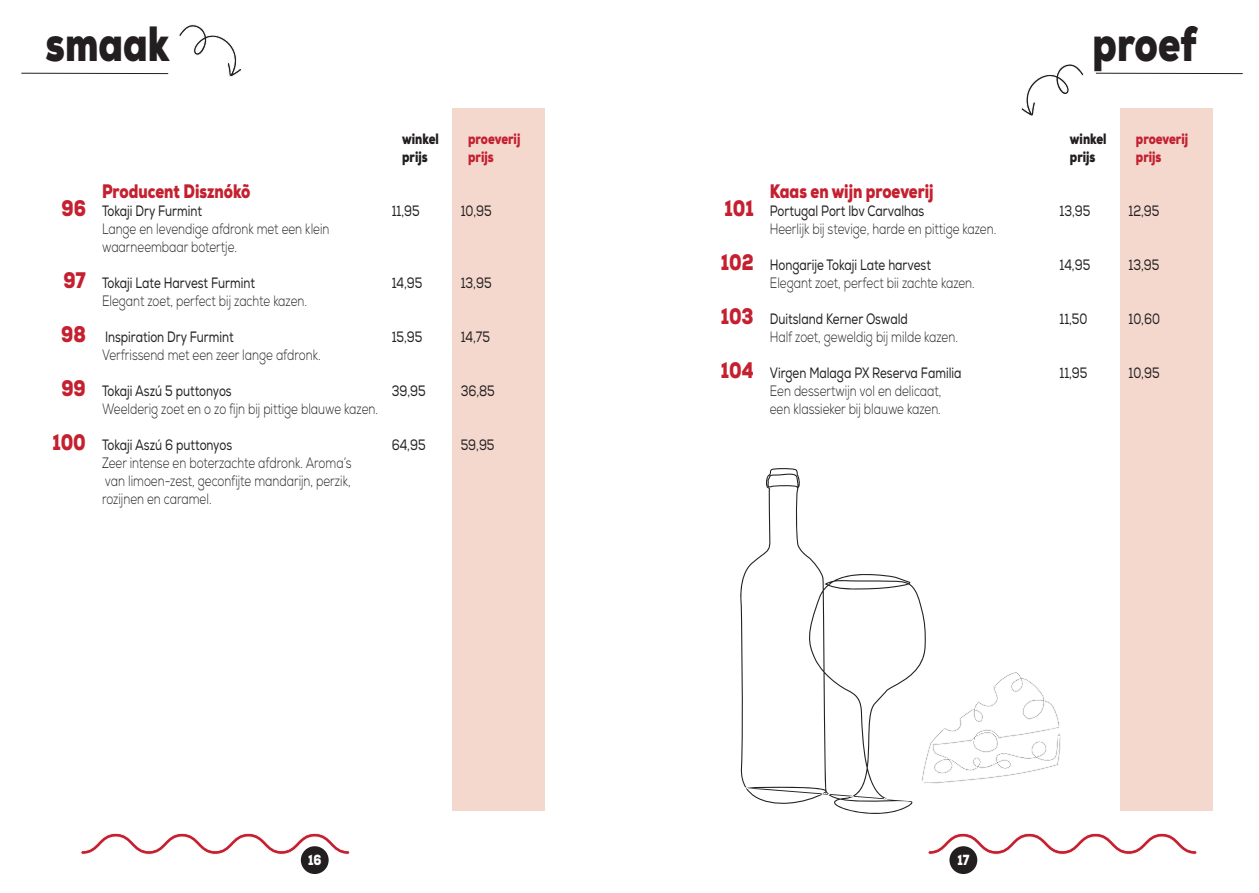
<style>
.page{position:relative;width:1259px;height:893px;background:#fff}
.page>*{position:absolute;margin:0;border:0;box-sizing:border-box;transform-origin:0 0}
.t1{font:900 49.35px "Nexa";color:#231f20;scale:.77 1}
.t2{font:900 22.5px "Nexa";color:#c42030;scale:.77 1}
.Kopje_rood{font:900 19.5px "Nexa";color:#c42030;scale:.77 1}
.Body{font:300 15px/18px "Nexa";color:#231f20;scale:.77 1}
.Wijn_naam{font:15px "Nexa";color:#231f20;scale:.77 1}
.Body-2{font:900 15px "Nexa";color:#c42030;scale:.77 1}
.Body-3{font:900 15px "Nexa";color:#231f20;scale:.77 1}
.t3{font:900 14.7px "Nexa";color:#fff;scale:.77 1}
</style>
<div class="page">
<div style="left:452px;top:108px;width:92px;height:702px;background:#f4d8ce"></div>
<div style="left:1120px;top:108px;width:92px;height:702px;background:#f4d8ce"></div>
<hr style="left:1096px;top:73px;width:146px;height:1px;background:#231f20">
<hr style="left:21px;top:73px;width:147px;height:1px;background:#231f20">
<svg style="left:928px;top:833px;width:269px;height:22px"></svg>
<svg style="left:80px;top:833px;width:270px;height:22px"></svg>
<div style="left:301px;top:846px;width:28px;height:28px;background:#231f20;border-radius:50%"></div>
<div style="left:949px;top:846px;width:28px;height:28px;background:#231f20;border-radius:50%"></div>
<svg style="left:179px;top:24px;width:62px;height:53px"></svg>
<svg style="left:1021px;top:64px;width:63px;height:52px"></svg>
<svg style="left:740px;top:468px;width:186px;height:346px"></svg>
<svg style="left:921px;top:672px;width:140px;height:113px"></svg>
<p class="t1" style="left:46px;top:12px;width:162px">smaak</p>
<p class="t1" style="left:1092px;top:12px;width:137px">proef</p>
<p class="t2" style="left:61px;top:194px;width:33px">96</p>
<p class="t2" style="left:63px;top:266px;width:31px">97</p>
<p class="t2" style="left:61px;top:320px;width:34px">98</p>
<p class="t2" style="left:61px;top:374px;width:33px">99</p>
<p class="t2" style="left:52px;top:428px;width:45px">100</p>
<p class="Body-3" style="left:402px;top:129px;width:49px">winkel</p>
<p class="Body-2" style="left:468px;top:129px;width:69px">proeverij</p>
<p class="Body-3" style="left:402px;top:147px;width:35px">prijs</p>
<p class="Body-2" style="left:468px;top:147px;width:35px">prijs</p>
<p class="Kopje_rood" style="left:102px;top:179px;width:194px">Producent Disznókõ</p>
<p class="Wijn_naam" style="left:102px;top:202px;width:131px">Tokaji Dry Furmint</p>
<p class="Wijn_naam" style="left:392px;top:202px;width:38px">11,95</p>
<p class="Wijn_naam" style="left:461px;top:202px;width:42px">10,95</p>
<p class="Body" style="left:102px;top:220px;width:297px">Lange en levendige afdronk met een klein</p>
<p class="Body" style="left:102px;top:238px;width:177px">waarneembaar botertje.</p>
<p class="Wijn_naam" style="left:102px;top:274px;width:200px">Tokaji Late Harvest Furmint</p>
<p class="Wijn_naam" style="left:392px;top:274px;width:42px">14,95</p>
<p class="Wijn_naam" style="left:461px;top:274px;width:42px">13,95</p>
<p class="Body" style="left:102px;top:292px;width:268px">Elegant zoet, perfect bij zachte kazen.</p>
<p class="Wijn_naam" style="left:105px;top:328px;width:168px">Inspiration Dry Furmint</p>
<p class="Wijn_naam" style="left:392px;top:328px;width:41px">15,95</p>
<p class="Wijn_naam" style="left:461px;top:328px;width:40px">14,75</p>
<p class="Body" style="left:102px;top:346px;width:285px">Verfrissend met een zeer lange afdronk.</p>
<p class="Wijn_naam" style="left:102px;top:382px;width:170px">Tokaji Aszú 5 puttonyos</p>
<p class="Wijn_naam" style="left:392px;top:382px;width:46px">39,95</p>
<p class="Wijn_naam" style="left:461px;top:382px;width:46px">36,85</p>
<p class="Body" style="left:102px;top:400px;width:360px">Weelderig zoet en o zo fijn bij pittige blauwe kazen.</p>
<p class="Wijn_naam" style="left:102px;top:436px;width:170px">Tokaji Aszú 6 puttonyos</p>
<p class="Wijn_naam" style="left:392px;top:436px;width:46px">64,95</p>
<p class="Wijn_naam" style="left:461px;top:436px;width:45px">59,95</p>
<p class="Body" style="left:102px;top:454px;width:326px">Zeer intense en boterzachte afdronk. Aroma’s</p>
<p class="Body" style="left:105px;top:472px;width:321px">van limoen-zest, geconfijte mandarijn, perzik,</p>
<p class="Body" style="left:102px;top:490px;width:144px">rozijnen en caramel.</p>
<p class="t2" style="left:724px;top:194px;width:39px">101</p>
<p class="t2" style="left:721px;top:248px;width:44px">102</p>
<p class="t2" style="left:721px;top:302px;width:44px">103</p>
<p class="t2" style="left:721px;top:356px;width:44px">104</p>
<p class="Body-3" style="left:1070px;top:129px;width:49px">winkel</p>
<p class="Body-2" style="left:1136px;top:129px;width:69px">proeverij</p>
<p class="Body-3" style="left:1070px;top:147px;width:35px">prijs</p>
<p class="Body-2" style="left:1136px;top:147px;width:35px">prijs</p>
<p class="Kopje_rood" style="left:770px;top:179px;width:214px">Kaas en wijn proeverij</p>
<p class="Wijn_naam" style="left:770px;top:202px;width:202px">Portugal Port lbv Carvalhas</p>
<p class="Wijn_naam" style="left:1059px;top:202px;width:42px">13,95</p>
<p class="Wijn_naam" style="left:1128px;top:202px;width:42px">12,95</p>
<p class="Body" style="left:770px;top:220px;width:295px">Heerlijk bij stevige, harde en pittige kazen.</p>
<p class="Wijn_naam" style="left:770px;top:256px;width:211px">Hongarije Tokaji Late harvest</p>
<p class="Wijn_naam" style="left:1059px;top:256px;width:42px">14,95</p>
<p class="Wijn_naam" style="left:1128px;top:256px;width:42px">13,95</p>
<p class="Body" style="left:770px;top:274px;width:268px">Elegant zoet, perfect bii zachte kazen.</p>
<p class="Wijn_naam" style="left:770px;top:310px;width:181px">Duitsland Kerner Oswald</p>
<p class="Wijn_naam" style="left:1059px;top:310px;width:38px">11,50</p>
<p class="Wijn_naam" style="left:1128px;top:310px;width:42px">10,60</p>
<p class="Body" style="left:770px;top:328px;width:246px">Half zoet, geweldig bij milde kazen.</p>
<p class="Wijn_naam" style="left:770px;top:364px;width:250px">Virgen Malaga PX Reserva Familia</p>
<p class="Wijn_naam" style="left:1059px;top:364px;width:38px">11,95</p>
<p class="Wijn_naam" style="left:1128px;top:364px;width:42px">10,95</p>
<p class="Body" style="left:770px;top:382px;width:224px">Een dessertwijn vol en delicaat, een klassieker bij blauwe kazen.</p>
<p class="t3" style="left:308px;top:850px;width:19px">16</p>
<p class="t3" style="left:957px;top:850px;width:17px">17</p>
</div>
